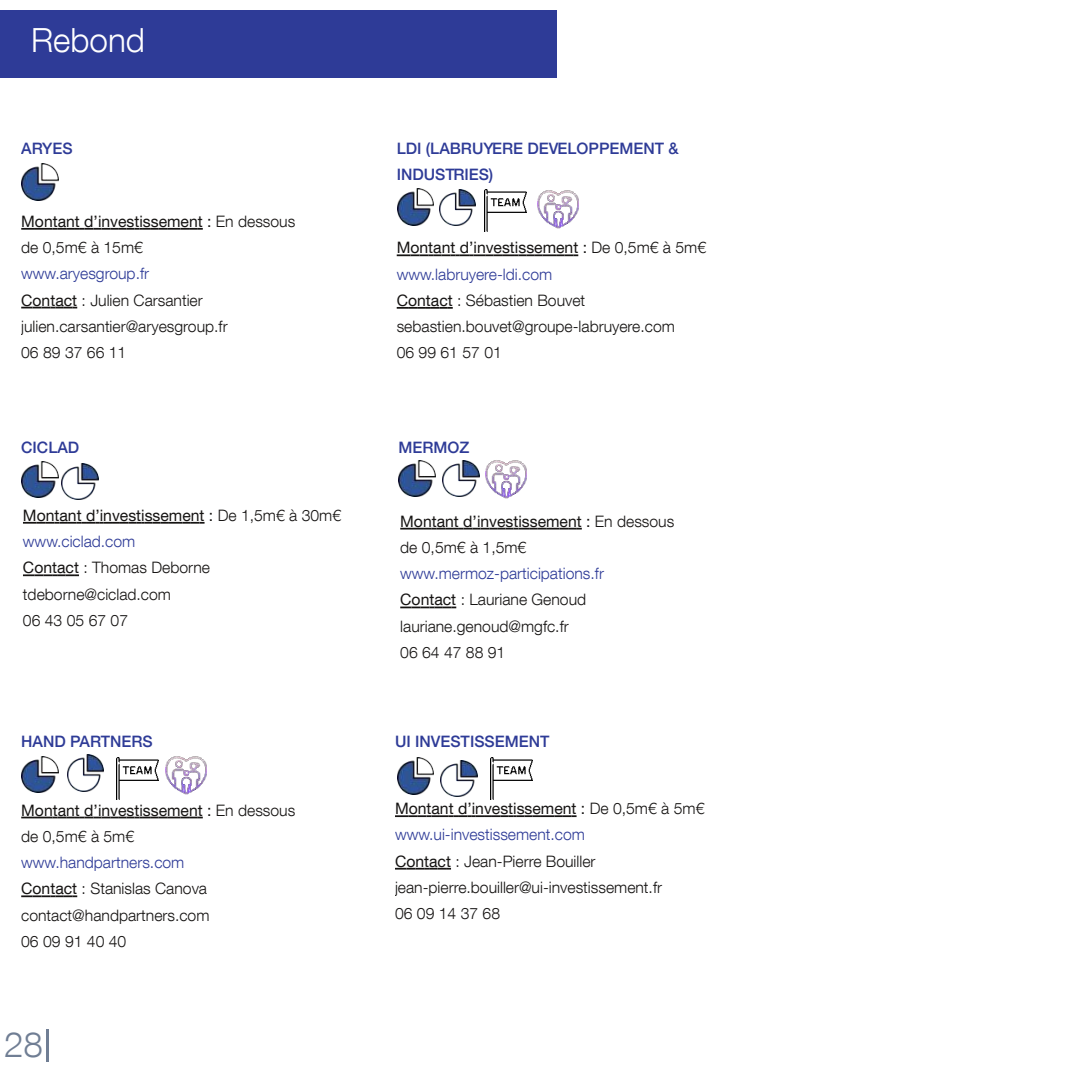
<style>
.page{position:relative;width:1067px;height:1067px;background:#fff}
.page>*{position:absolute;margin:0;border:0;box-sizing:border-box;transform-origin:0 0}
.t1{font:300 35px "Helvetica Neue";color:#707e94}
.t2{font:300 33.25px "Helvetica Neue";color:#fff}
.t3{font:300 15.75px/26.2px "Helvetica Neue";color:#161413}
.t4{font:15.75px/26.2px "Helvetica Neue";color:#161413}
.t5{font:500 15.75px/26.2px "Helvetica Neue";color:#2e3b97}
.s1{font-weight:300}
.s2{color:#2e3b97}
.s3{font-weight:400}
</style>
<div class="page">
<div style="left:0;top:10px;width:557px;height:68px;background:#2e3b97"></div>
<img style="left:22px;top:164px;width:36px;height:37px">
<svg style="left:21px;top:228px;width:182px;height:2px"></svg>
<svg style="left:21px;top:307px;width:56px;height:1px"></svg>
<svg style="left:23px;top:522px;width:181px;height:1px"></svg>
<svg style="left:23px;top:574px;width:56px;height:2px"></svg>
<img style="left:22px;top:461px;width:36px;height:37px">
<img style="left:62px;top:463px;width:36px;height:37px">
<img style="left:22px;top:756px;width:36px;height:37px">
<img style="left:116px;top:757px;width:42px;height:42px">
<img style="left:166px;top:756px;width:41px;height:39px">
<img style="left:67px;top:755px;width:37px;height:36px">
<svg style="left:21px;top:816px;width:182px;height:2px"></svg>
<svg style="left:21px;top:895px;width:56px;height:2px"></svg>
<svg style="left:397px;top:254px;width:181px;height:2px"></svg>
<svg style="left:397px;top:307px;width:56px;height:2px"></svg>
<img style="left:397px;top:189px;width:37px;height:37px">
<img style="left:485px;top:190px;width:42px;height:42px">
<img style="left:538px;top:190px;width:41px;height:39px">
<img style="left:439px;top:189px;width:37px;height:37px">
<svg style="left:395px;top:815px;width:181px;height:2px"></svg>
<svg style="left:395px;top:867px;width:56px;height:2px"></svg>
<img style="left:397px;top:758px;width:37px;height:36px">
<img style="left:490px;top:757px;width:42px;height:42px">
<img style="left:441px;top:760px;width:36px;height:36px">
<svg style="left:400px;top:528px;width:182px;height:1px"></svg>
<svg style="left:400px;top:606px;width:56px;height:2px"></svg>
<img style="left:399px;top:460px;width:36px;height:37px">
<img style="left:442px;top:460px;width:37px;height:37px">
<img style="left:485px;top:460px;width:41px;height:39px">
<hr style="left:47px;top:1029px;width:2px;height:33px;background:#707e94">
<h2 class="t2" style="left:31px;top:17px;width:115px">Rebond</h2>
<p class="t5" style="left:21px;top:134px;width:53px">ARYES</p>
<p class="t4" style="left:21px;top:208px;width:275px">Montant d’investissement : <span class="s1">En dessous de 0,5m€ à 15m€</span></p>
<p class="t3" style="left:21px;top:260px;width:208px"><span class="s2">www.aryesgroup.fr<br></span><span class="s3">Contact</span> : Julien Carsantier julien.carsantier@aryesgroup.fr<br>06 89 37 66 11</p>
<p class="t5" style="left:21px;top:434px;width:60px">CICLAD</p>
<p class="t3" style="left:23px;top:501px;width:320px"><span class="s3">Montant d’investissement :</span> De 1,5m€ à 30m€ <span class="s2">www.ciclad.com<br></span><span class="s3">Contact</span> : Thomas Deborne tdeborne@ciclad.com<br>06 43 05 67 07</p>
<p class="t5" style="left:21px;top:727px;width:133px">HAND PARTNERS</p>
<p class="t4" style="left:21px;top:796px;width:275px">Montant d’investissement : <span class="s1">En dessous de 0,5m€ à 5m€</span></p>
<p class="t3" style="left:21px;top:849px;width:190px"><span class="s2">www.handpartners.com<br></span><span class="s3">Contact</span> : Stanislas Canova contact@handpartners.com<br>06 09 91 40 40</p>
<h1 class="t1" style="left:4px;top:1020px;width:40px">28</h1>
<p class="t5" style="left:397px;top:134px;width:283px">LDI (LABRUYÈRE DÉVELOPPEMENT &amp;<br>INDUSTRIES)</p>
<p class="t3" style="left:397px;top:234px;width:311px"><span class="s3">Montant d’investissement :</span> De 0,5m€ à 5m€ <span class="s2">www.labruyere-ldi.com<br></span><span class="s3">Contact</span> : Sébastien Bouvet sebastien.bouvet@groupe-labruyere.com<br>06 99 61 57 01</p>
<p class="t5" style="left:398px;top:434px;width:72px">MERMOZ</p>
<p class="t4" style="left:400px;top:507px;width:275px">Montant d’investissement : <span class="s1">En dessous de 0,5m€ à 1,5m€</span></p>
<p class="t3" style="left:400px;top:560px;width:205px"><span class="s2">www.mermoz-participations.fr<br></span><span class="s3">Contact</span> : Lauriane Genoud lauriane.genoud@mgfc.fr<br>06 64 47 88 91</p>
<p class="t5" style="left:395px;top:727px;width:156px">UI INVESTISSEMENT</p>
<p class="t3" style="left:395px;top:795px;width:311px"><span class="s3">Montant d’investissement :</span> De 0,5m€ à 5m€ <span class="s2">www.ui-investissement.com<br></span><span class="s3">Contact</span> : Jean-Pierre Bouiller jean-pierre.bouiller@ui-investissement.fr<br>06 09 14 37 68</p>
</div>
